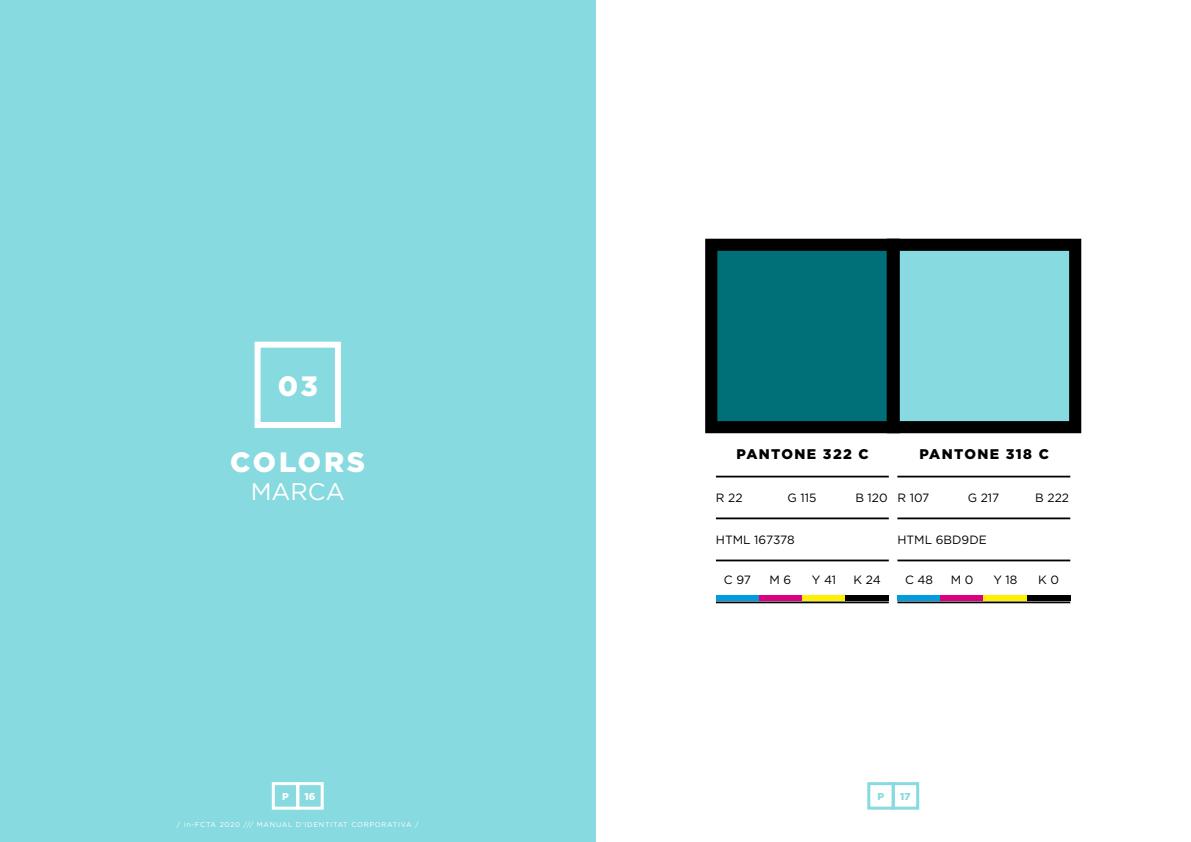
<style>
.page{position:relative;width:1191px;height:842px;background:#fff}
.page>*{position:absolute;margin:0;border:0;box-sizing:border-box;transform-origin:0 0}
.t1{font:900 28px "Gotham";letter-spacing:.08em;color:#fff}
.t2{font:24px "Gotham";color:#fff}
.t3{font:900 14px "Gotham";letter-spacing:.1em;color:#000}
.t4{font:12px "Gotham";color:#000}
.t5{font:900 10px "Gotham";color:#fff}
.t6{font:900 10px "Gotham";color:#87dadf}
.t7{font:7px "Gotham";letter-spacing:.1em;color:#fff}
</style>
<div class="page">
<div style="left:0;top:0;width:595px;height:842px;background:#87dadf"></div>
<div style="left:272px;top:782px;width:27px;height:28px;border:3px solid #fff"></div>
<div style="left:296px;top:782px;width:28px;height:28px;border:3px solid #fff"></div>
<div style="left:867px;top:782px;width:27px;height:28px;border:3px solid #87dadf"></div>
<div style="left:891px;top:782px;width:28px;height:28px;border:3px solid #87dadf"></div>
<div style="left:254px;top:342px;width:87px;height:86px;border:6px solid #fff"></div>
<div style="left:711px;top:243px;width:181px;height:183px;background:#007078"></div>
<div style="left:893px;top:243px;width:181px;height:183px;background:#87dadf"></div>
<div style="left:705px;top:239px;width:194px;height:194px;border:12px solid #000"></div>
<div style="left:886px;top:239px;width:195px;height:194px;border:12px solid #000"></div>
<hr style="left:716px;top:476px;width:172px;height:1px;background:#000">
<hr style="left:897px;top:476px;width:173px;height:1px;background:#000">
<hr style="left:716px;top:517px;width:172px;height:2px;background:#000">
<hr style="left:897px;top:517px;width:173px;height:2px;background:#000">
<hr style="left:716px;top:560px;width:172px;height:1px;background:#000">
<hr style="left:897px;top:560px;width:173px;height:1px;background:#000">
<hr style="left:716px;top:601px;width:172px;height:2px;background:#000">
<hr style="left:897px;top:601px;width:173px;height:2px;background:#000">
<div style="left:716px;top:595px;width:43px;height:6px;background:#009cde"></div>
<div style="left:897px;top:595px;width:43px;height:6px;background:#009cde"></div>
<div style="left:759px;top:595px;width:43px;height:6px;background:#db0080"></div>
<div style="left:940px;top:595px;width:43px;height:6px;background:#db0080"></div>
<div style="left:802px;top:595px;width:43px;height:6px;background:#ffef00"></div>
<div style="left:984px;top:595px;width:43px;height:6px;background:#ffef00"></div>
<div style="left:845px;top:595px;width:43px;height:6px;background:#000"></div>
<div style="left:1027px;top:595px;width:43px;height:6px;background:#000"></div>
<h1 class="t1" style="left:278px;top:367px;width:42px">03</h1>
<h1 class="t1" style="left:230px;top:442px;width:135px">COLORS</h1>
<h2 class="t2" style="left:251px;top:476px;width:95px">MARCA</h2>
<p class="t3" style="left:736px;top:444px;width:134px">PANTONE 322 C</p>
<p class="t3" style="left:919px;top:444px;width:131px">PANTONE 318 C</p>
<p class="t4" style="left:716px;top:490px;width:28px">R 22</p>
<p class="t4" style="left:897px;top:490px;width:33px">R 107</p>
<p class="t4" style="left:716px;top:532px;width:80px">HTML 167378</p>
<p class="t4" style="left:897px;top:532px;width:91px">HTML 6BD9DE</p>
<p class="t4" style="left:787px;top:490px;width:30px">G 115</p>
<p class="t4" style="left:967px;top:490px;width:33px">G 217</p>
<p class="t4" style="left:855px;top:490px;width:34px">B 120</p>
<p class="t4" style="left:1035px;top:490px;width:35px">B 222</p>
<p class="t4" style="left:724px;top:572px;width:29px">C 97</p>
<p class="t4" style="left:769px;top:572px;width:23px">M 6</p>
<p class="t4" style="left:812px;top:572px;width:26px">Y 41</p>
<p class="t4" style="left:853px;top:572px;width:29px">K 24</p>
<p class="t4" style="left:905px;top:572px;width:30px">C 48</p>
<p class="t4" style="left:950px;top:572px;width:24px">M 0</p>
<p class="t4" style="left:993px;top:572px;width:26px">Y 18</p>
<p class="t4" style="left:1038px;top:572px;width:22px">K 0</p>
<p class="t5" style="left:282px;top:789px;width:8px">P</p>
<p class="t5" style="left:304px;top:789px;width:12px">16</p>
<p class="t6" style="left:877px;top:789px;width:8px">P</p>
<p class="t6" style="left:900px;top:789px;width:12px">17</p>
<p class="t7" style="left:177px;top:820px;width:243px">/ in-FCTA 2020 /// MANUAL D’IDENTITAT CORPORATIVA /</p>
</div>
